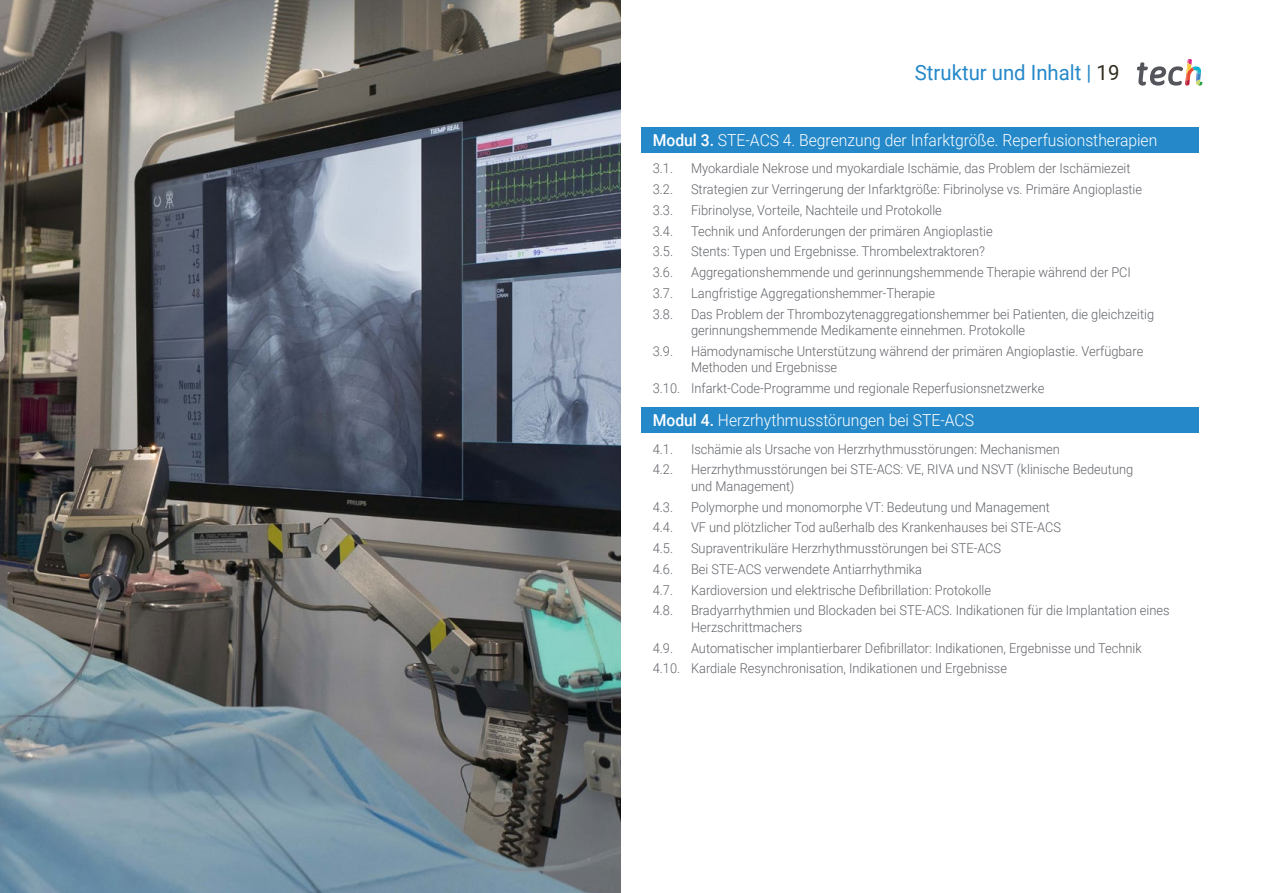
<style>
.page{position:relative;width:1263px;height:893px;background:#fff}
.page>*{position:absolute;margin:0;border:0;box-sizing:border-box;transform-origin:0 0}
.t1{font:21px "Roboto";color:#2488c9}
.t2{font:300 16.5px "Roboto";color:#fff;scale:.95 1}
.t3{font:300 13.5px/16.5px "Roboto";color:#61646a;scale:.95 1}
.s1{color:#312e20}
.s2{font-weight:500}
</style>
<div class="page">
<img style="left:0;top:0;width:621px;height:893px">
<svg style="left:1137px;top:59px;width:65px;height:27px"></svg>
<div style="left:642px;top:128px;width:557px;height:25px;background:#2488c9"></div>
<div style="left:642px;top:408px;width:557px;height:25px;background:#2488c9"></div>
<h1 class="t1" style="left:915px;top:57px;width:206px">Struktur und Inhalt | <span class="s1">19</span></h1>
<p class="t2" style="left:653px;top:129px;width:533px"><span class="s2">Modul 3.</span> STE-ACS 4. Begrenzung der Infarktgröße. Reperfusionstherapien</p>
<p class="t3" style="left:653px;top:160px;width:23px">3.1.</p>
<p class="t3" style="left:691px;top:160px;width:464px">Myokardiale Nekrose und myokardiale Ischämie, das Problem der Ischämiezeit</p>
<p class="t3" style="left:653px;top:181px;width:23px">3.2.</p>
<p class="t3" style="left:691px;top:181px;width:476px">Strategien zur Verringerung der Infarktgröße: Fibrinolyse vs. Primäre Angioplastie</p>
<p class="t3" style="left:653px;top:201px;width:23px">3.3.</p>
<p class="t3" style="left:691px;top:201px;width:266px">Fibrinolyse, Vorteile, Nachteile und Protokolle</p>
<p class="t3" style="left:653px;top:222px;width:23px">3.4.</p>
<p class="t3" style="left:691px;top:222px;width:319px">Technik und Anforderungen der primären Angioplastie</p>
<p class="t3" style="left:653px;top:243px;width:23px">3.5.</p>
<p class="t3" style="left:691px;top:243px;width:311px">Stents: Typen und Ergebnisse. Thrombelextraktoren?</p>
<p class="t3" style="left:653px;top:264px;width:23px">3.6.</p>
<p class="t3" style="left:691px;top:264px;width:465px">Aggregationshemmende und gerinnungshemmende Therapie während der PCI</p>
<p class="t3" style="left:653px;top:284px;width:23px">3.7.</p>
<p class="t3" style="left:691px;top:284px;width:259px">Langfristige Aggregationshemmer-Therapie</p>
<p class="t3" style="left:653px;top:305px;width:23px">3.8.</p>
<p class="t3" style="left:691px;top:305px;width:489px">Das Problem der Thrombozytenaggregationshemmer bei Patienten, die gleichzeitig gerinnungshemmende Medikamente einnehmen. Protokolle</p>
<p class="t3" style="left:653px;top:342px;width:23px">3.9.</p>
<p class="t3" style="left:691px;top:342px;width:478px">Hämodynamische Unterstützung während der primären Angioplastie. Verfügbare<br>Methoden und Ergebnisse</p>
<p class="t3" style="left:653px;top:380px;width:414px">3.10. Infarkt-Code-Programme und regionale Reperfusionsnetzwerke</p>
<p class="t2" style="left:653px;top:409px;width:340px"><span class="s2">Modul 4.</span> Herzrhythmusstörungen bei STE-ACS</p>
<p class="t3" style="left:653px;top:440px;width:23px">4.1.</p>
<p class="t3" style="left:691px;top:440px;width:390px">Ischämie als Ursache von Herzrhythmusstörungen: Mechanismen</p>
<p class="t3" style="left:653px;top:461px;width:23px">4.2.</p>
<p class="t3" style="left:691px;top:461px;width:467px">Herzrhythmusstörungen bei STE-ACS: VE, RIVA und NSVT (klinische Bedeutung und Management)</p>
<p class="t3" style="left:653px;top:498px;width:23px">4.3.</p>
<p class="t3" style="left:691px;top:498px;width:379px">Polymorphe und monomorphe VT: Bedeutung und Management</p>
<p class="t3" style="left:653px;top:519px;width:23px">4.4.</p>
<p class="t3" style="left:691px;top:519px;width:391px">VF und plötzlicher Tod außerhalb des Krankenhauses bei STE-ACS</p>
<p class="t3" style="left:653px;top:539px;width:23px">4.5.</p>
<p class="t3" style="left:691px;top:539px;width:328px">Supraventrikuläre Herzrhythmusstörungen bei STE-ACS</p>
<p class="t3" style="left:653px;top:560px;width:23px">4.6.</p>
<p class="t3" style="left:691px;top:560px;width:245px">Bei STE-ACS verwendete Antiarrhythmika</p>
<p class="t3" style="left:653px;top:581px;width:23px">4.7.</p>
<p class="t3" style="left:691px;top:581px;width:317px">Kardioversion und elektrische Defibrillation: Protokolle</p>
<p class="t3" style="left:653px;top:602px;width:23px">4.8.</p>
<p class="t3" style="left:691px;top:602px;width:505px">Bradyarrhythmien und Blockaden bei STE-ACS. Indikationen für die Implantation eines<br>Herzschrittmachers</p>
<p class="t3" style="left:653px;top:639px;width:23px">4.9.</p>
<p class="t3" style="left:653px;top:637px;width:516px;line-height:20.7px;text-indent:38px">Automatischer implantierbarer Defibrillator: Indikationen, Ergebnisse und Technik<br>4.10. Kardiale Resynchronisation, Indikationen und Ergebnisse</p>
</div>
